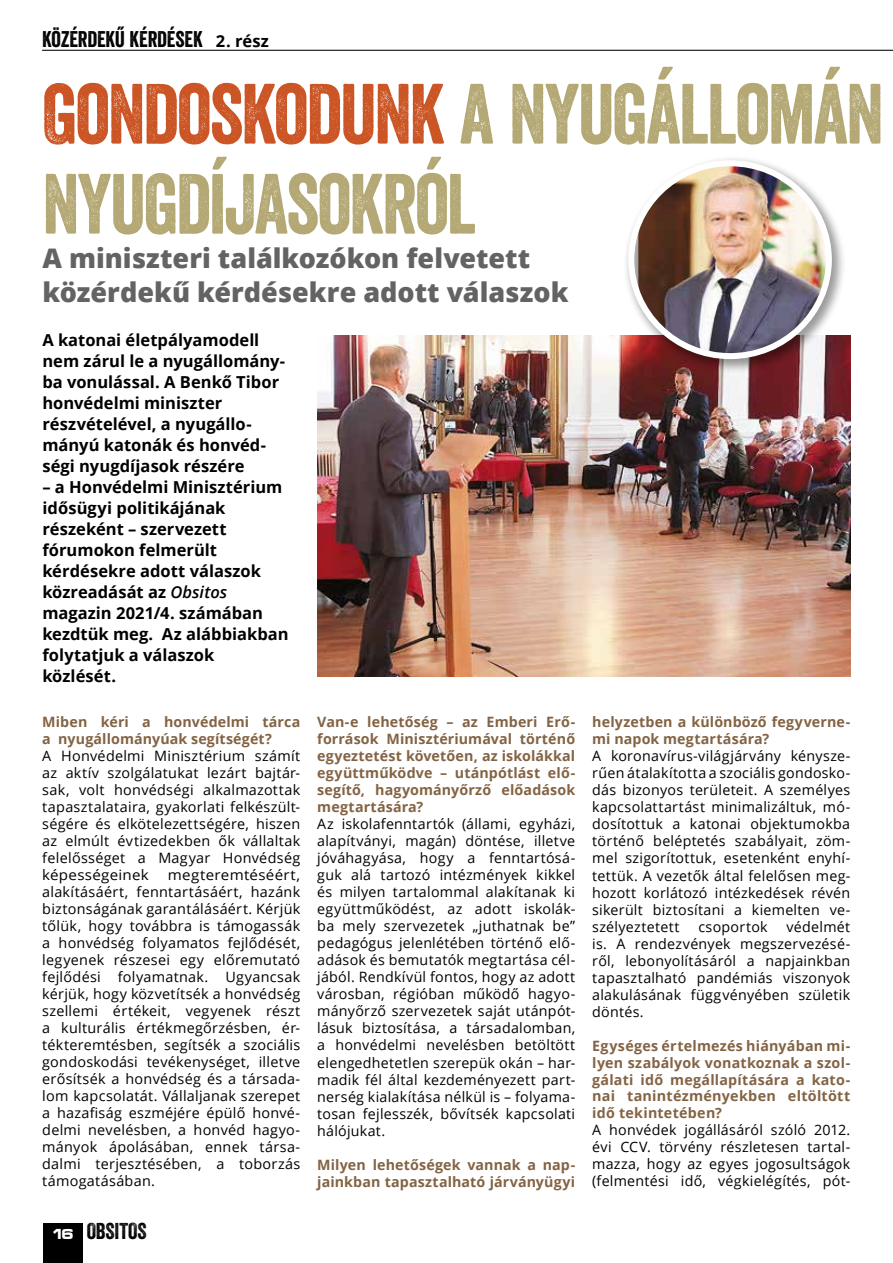
<style>
.page{position:relative;width:893px;height:1263px;background:#fff}
.page>*{position:absolute;margin:0;border:0;box-sizing:border-box;transform-origin:0 0}
.t1{font:82.5px/90px "Veneer";letter-spacing:-.03em;color:#b4a875}
.t2{font:800 27px/34px "Open Sans";color:#636363}
.t3{font:22.2px "Veneer";color:#000}
.t4{font:22.05px "Veneer";letter-spacing:-.01em;color:#000}
.t5{font:700 16.5px/21px "Open Sans";color:#000}
.t6{font:700 15px "Microgramma Ex PFL";color:#fff;scale:.9 1}
.t7{font:14.25px/17px "Open Sans";letter-spacing:.02em;color:#000;text-align:justify}
.t8{font:14.25px/17px "Open Sans";letter-spacing:.02em;color:#000;text-align:justify;scale:1.06 1}
.t9{font:700 14.25px/17px "Open Sans";letter-spacing:.01em;color:#836344}
.s1{font-family:"Open Sans";font-weight:700;font-size:16.5px}
.s2{color:#cb5524}
.s3{font-weight:600;font-style:italic}
.s4{font-size:22.05px}
</style>
<div class="page">
<div style="left:43px;top:1223px;width:39px;height:40px;background:#000"></div>
<hr style="left:42px;top:50px;width:851px;height:1px;background:#000">
<img style="left:317px;top:336px;width:533px;height:340px">
<div style="left:623px;top:155px;width:224px;height:219px;background:#000;opacity:.4"></div>
<img style="left:638px;top:163px;width:191px;height:193px">
<div style="left:628px;top:160px;width:204px;height:199px;border:6px solid #fff;border-radius:50%"></div>
<h3 class="t4" style="left:42px;top:25px;width:228px">KÖZÉRDEKŰ KÉRDÉSEK <span class="s1">2. rész</span></h3>
<h1 class="t1" style="left:42px;top:69px;width:843px"><span class="s2">GONDOSKODUNK</span> A NYUGÁLLOMÁN<br>NYUGDÍJASOKRÓL</h1>
<h2 class="t2" style="left:43px;top:240px;width:527px">A miniszteri találkozókon felvetett közérdekű kérdésekre adott válaszok</h2>
<p class="t5" style="left:42px;top:329px;width:244px">A katonai életpályamodell nem zárul le a nyugállomány&shy;ba vonulással. A Benkő Tibor honvédelmi miniszter részvételével, a nyugállo&shy;mányú katonák és honvéd&shy;ségi nyugdíjasok részére</p>
<p class="t5" style="left:42px;top:476px;width:248px">– a Honvédelmi Minisztérium idősügyi politikájának részeként – szervezett fórumokon felmerült kérdésekre adott válaszok közreadását az <span class="s3">Obsitos </span>magazin 2021/4. számában kezdtük meg. Az alábbiakban folytatjuk a válaszok közlését.</p>
<p class="t9" style="left:42px;top:713px;width:259px">Miben kéri a honvédelmi tárca a nyugállományúak segítségét?</p>
<p class="t7" style="left:42px;top:747px;width:259px">A Honvédelmi Minisztérium számít az aktív szolgálatukat lezárt bajtár&shy;sak, volt honvédségi alkalmazottak tapasztalataira, gyakorlati felkészült&shy;ségére és elkötelezettségére, hiszen az elmúlt évtizedekben ők vállaltak felelősséget a Magyar Honvédség képességeinek</p>
<p class="t8" style="left:42px;top:866px;width:245px;text-indent:126px">megteremtéséért, alakításáért, fenntartásáért, hazánk biztonságának garantálásáért. Kérjük tőlük, hogy továbbra is támogassák a honvédség folyamatos fejlődését, legyenek részesei egy előremutató fejlődési folyamatnak. Ugyancsak kérjük, hogy közvetítsék a honvédség szellemi értékeit, vegyenek részt a kulturális értékmegőrzésben, ér&shy;tékteremtésben, segítsék a szociális gondoskodási tevékenységet, illetve erősítsék a honvédség és a társada&shy;lom kapcsolatát. Vállaljanak szerepet a hazafiság eszméjére épülő honvé&shy;delmi nevelésben, a honvéd hagyo&shy;mányok ápolásában, ennek társa&shy;dalmi terjesztésében, a toborzás támogatásában.</p>
<p class="t6" style="left:52px;top:1224px;width:25px">16</p>
<h3 class="t3" style="left:87px;top:1217px;width:61px"><span class="s4">O</span>BSITOS</h3>
<p class="t9" style="left:317px;top:713px;width:259px;text-align:justify">Van-e lehetőség – az Emberi Erő&shy;források Minisztériumával történő egyeztetést követően, az iskolákkal együttműködve – utánpótlást elő&shy;segítő, hagyományőrző előadások megtartására?</p>
<p class="t7" style="left:317px;top:815px;width:259px">Az iskolafenntartók (állami, egyházi, alapítványi, magán) döntése, illetve jóváhagyása, hogy a fenntartósá&shy;guk alá tartozó intézmények kikkel és milyen tartalommal alakítanak ki együttműködést, az adott iskolák&shy;ba mely szervezetek „juthatnak be” pedagógus jelenlétében történő elő&shy;adások és bemutatók megtartása cél&shy;jából. Rendkívül fontos, hogy az adott városban, régióban működő hagyo&shy;mányőrző szervezetek saját utánpót&shy;lásuk biztosítása, a társadalomban, a honvédelmi nevelésben betöltött elengedhetetlen szerepük okán – har&shy;madik fél által kezdeményezett part&shy;nerség kialakítása nélkül is – folyama&shy;tosan fejlesszék, bővítsék kapcsolati hálójukat.</p>
<p class="t9" style="left:317px;top:1155px;width:259px">Milyen lehetőségek vannak a nap&shy;jainkban tapasztalható járványügyi</p>
<p class="t9" style="left:592px;top:713px;width:259px">helyzetben a különböző fegyverne&shy;mi napok megtartására?</p>
<p class="t7" style="left:592px;top:747px;width:259px">A koronavírus-világjárvány kénysze&shy;rűen átalakította a szociális gondosko&shy;dás bizonyos területeit. A személyes kapcsolattartást minimalizáltuk, mó&shy;dosítottuk a katonai objektumokba történő beléptetés szabályait, zöm&shy;mel szigorítottuk, esetenként enyhí&shy;tettük. A vezetők által felelősen meg&shy;hozott korlátozó intézkedések révén sikerült biztosítani a kiemelten ve&shy;szélyeztetett</p>
<p class="t7" style="left:592px;top:917px;width:259px;text-indent:194px">védelmét is. A rendezvények megszervezésé&shy;ről, lebonyolításáról a napjainkban tapasztalható pandémiás viszonyok alakulásának függvényében születik döntés.</p>
<p class="t9" style="left:592px;top:1037px;width:259px;text-align:justify">Egységes értelmezés hiányában mi&shy;lyen szabályok vonatkoznak a szol&shy;gálati idő megállapítására a kato&shy;nai tanintézményekben eltöltött idő tekintetében?</p>
<p class="t7" style="left:592px;top:1121px;width:259px">A honvédek jogállásáról szóló 2012. évi CCV. törvény részletesen tartal&shy;mazza, hogy az egyes jogosultságok (felmentési idő, végkielégítés, pót-</p>
<p class="t7" style="left:698px;top:917px;width:71px">csoportok</p>
</div>
